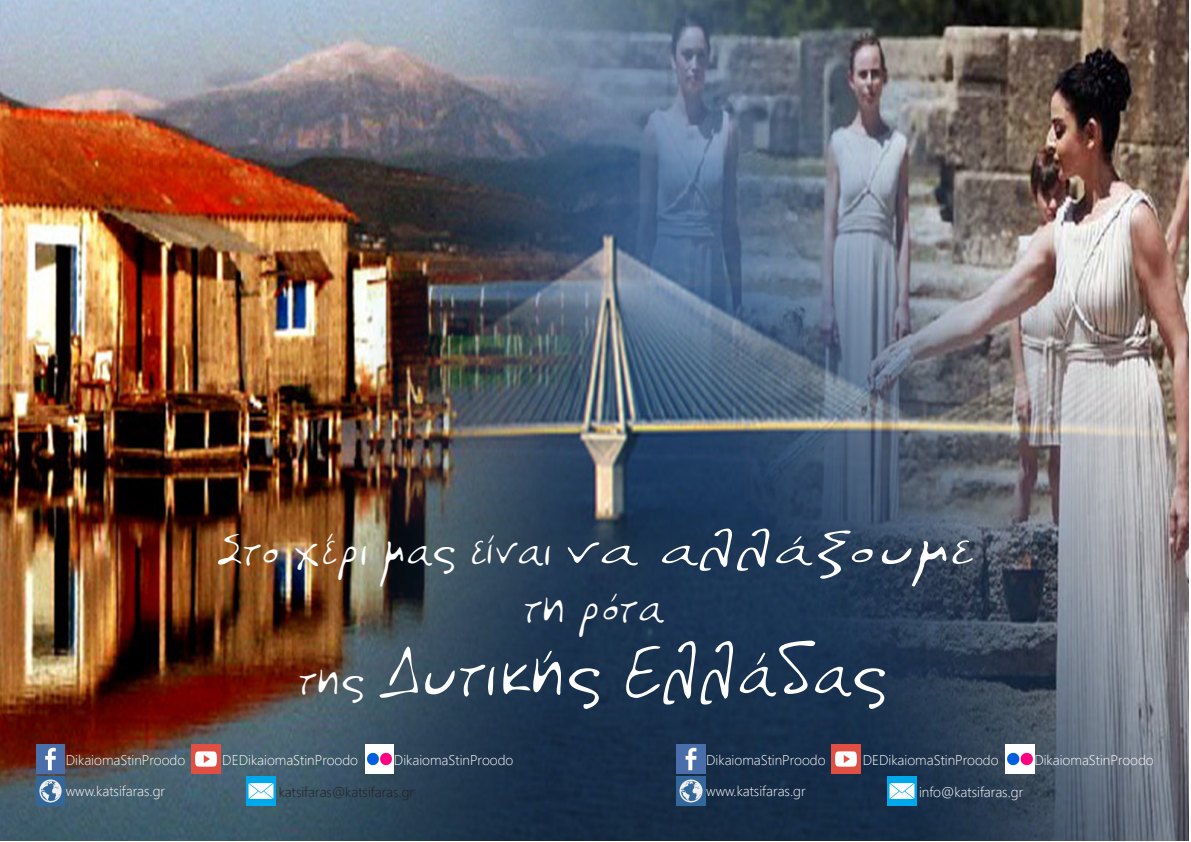
<style>
.page{position:relative;width:1191px;height:842px;background:#fff}
.page>*{position:absolute;margin:0;border:0;box-sizing:border-box;transform-origin:0 0}
.t1{font:72px "PF Libera";color:#fff}
.t2{font:48px "PF Libera";color:#fff}
.t3{font:300 14px "Segoe UI";color:#fff}
.t4{font:300 14px "Segoe UI";color:#231f20}
.s1{font-size:48px}
</style>
<div class="page">
<img style="left:0;top:0;width:1188px;height:840px">
<img style="left:36px;top:744px;width:29px;height:29px">
<img style="left:365px;top:744px;width:29px;height:29px">
<img style="left:191px;top:744px;width:29px;height:29px">
<img style="left:36px;top:776px;width:29px;height:29px">
<img style="left:247px;top:776px;width:29px;height:29px">
<img style="left:676px;top:744px;width:29px;height:29px">
<img style="left:1005px;top:744px;width:29px;height:29px">
<img style="left:832px;top:744px;width:28px;height:29px">
<img style="left:676px;top:776px;width:29px;height:29px">
<img style="left:887px;top:776px;width:29px;height:29px">
<p class="t2" style="left:217px;top:522px;width:758px">Στο χέρι μας είναι να αλλάξουμε</p>
<p class="t2" style="left:526px;top:580px;width:141px">τη ρότα</p>
<p class="t1" style="left:301px;top:632px;width:591px"><span class="s1">της</span> Δυτικής Ελλάδας</p>
<p class="t3" style="left:66px;top:746px;width:121px">DikaiomaStinProodo</p>
<p class="t3" style="left:222px;top:746px;width:137px">DEDikaiomaStinProodo</p>
<p class="t3" style="left:394px;top:746px;width:121px">DikaiomaStinProodo</p>
<p class="t3" style="left:66px;top:778px;width:101px">www.katsifaras.gr</p>
<p class="t4" style="left:279px;top:779px;width:137px">katsifaras@katsifaras.gr</p>
<p class="t3" style="left:706px;top:746px;width:121px">DikaiomaStinProodo</p>
<p class="t3" style="left:862px;top:746px;width:137px">DEDikaiomaStinProodo</p>
<p class="t3" style="left:1034px;top:746px;width:121px">DikaiomaStinProodo</p>
<p class="t3" style="left:706px;top:778px;width:101px">www.katsifaras.gr</p>
<p class="t3" style="left:919px;top:779px;width:106px">info@katsifaras.gr</p>
</div>
